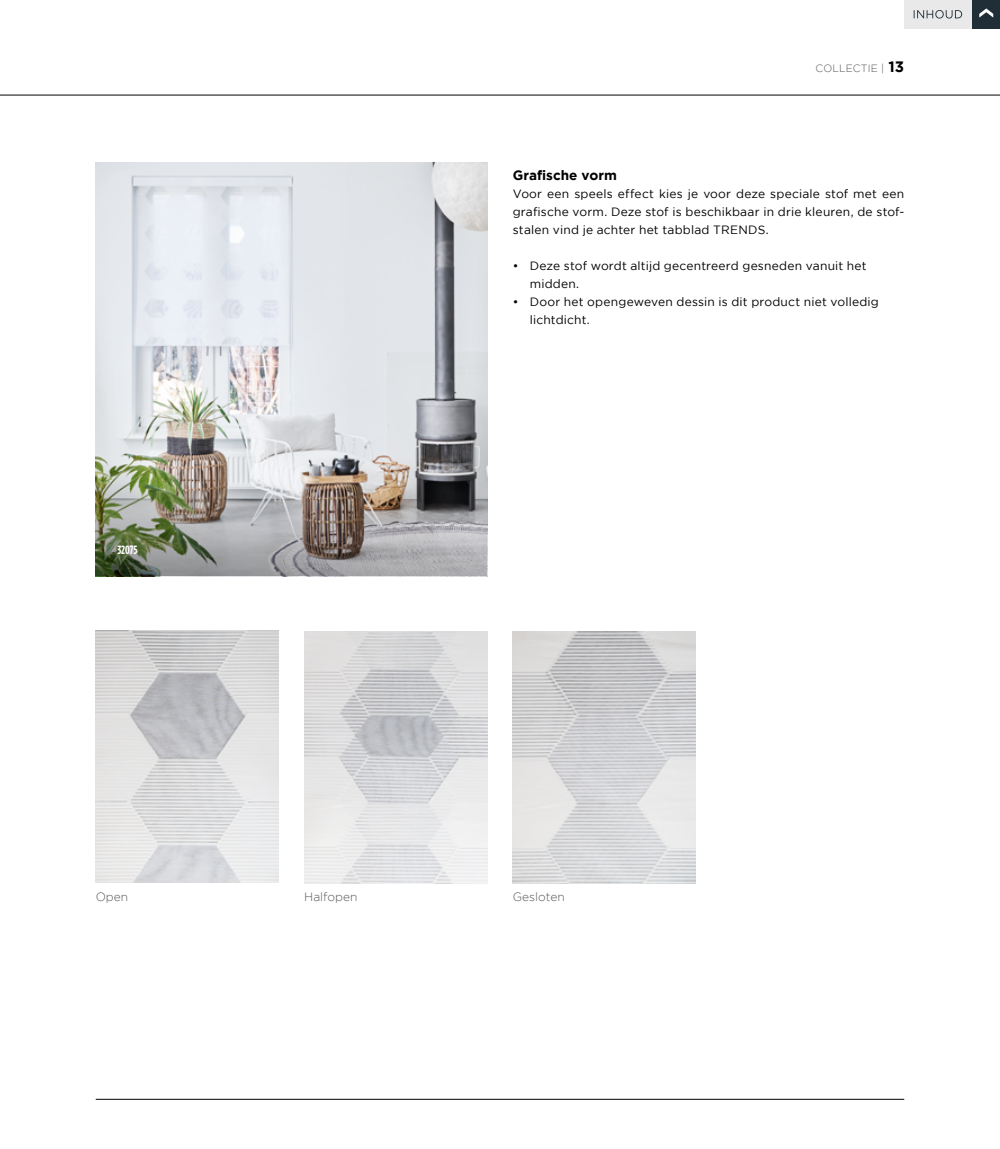
<style>
.page{position:relative;width:1000px;height:1149px;background:#fff}
.page>*{position:absolute;margin:0;border:0;box-sizing:border-box;transform-origin:0 0}
.t1{font:700 13.5px "Gotham";color:#000}
.t2{font:12px/18px "Gotham";letter-spacing:.015em;color:#000}
.t3{font:300 12px "Gotham";color:#575756}
.t4{font:700 12px "Gotham Condensed";letter-spacing:-.005em;color:#fff}
.t5{font:300 10.5px "Gotham";letter-spacing:.015em;color:#575756}
.s1{font-weight:700;font-size:15px;color:#000}
</style>
<div class="page">
<img style="left:96px;top:163px;width:391px;height:211px">
<img style="left:96px;top:374px;width:391px;height:202px">
<img style="left:96px;top:630px;width:183px;height:252px">
<img style="left:304px;top:631px;width:183px;height:252px">
<img style="left:512px;top:631px;width:183px;height:252px">
<hr style="left:0;top:95px;width:999px;height:1px;background:#000">
<hr style="left:96px;top:1098px;width:808px;height:1px;background:#000">
<div style="left:971px;top:0;width:28px;height:29px;background:#202e38"></div>
<svg style="left:979px;top:8px;width:13px;height:10px"></svg>
<div style="left:904px;top:0;width:67px;height:29px;background:#e9e9e9"></div>
<svg style="left:913px;top:10px;width:48px;height:9px"></svg>
<p class="t5" style="left:815px;top:63px;width:90px">COLLECTIE | <span class="s1">13</span></p>
<p class="t4" style="left:117px;top:542px;width:22px">32075</p>
<p class="t1" style="left:512px;top:167px;width:106px">Grafische vorm</p>
<p class="t2" style="left:512px;top:185px;width:393px;text-align:justify">Voor een speels effect kies je voor deze speciale stof met een grafische vorm. Deze stof is beschikbaar in drie kleuren, de stof&shy;stalen vind je achter het tabblad TRENDS.</p>
<p class="t2" style="left:529px;top:257px;width:338px;text-indent:-17px">• Deze stof wordt altijd gecentreerd gesneden vanuit het midden.</p>
<p class="t2" style="left:529px;top:293px;width:350px;text-indent:-17px">• Door het opengeweven dessin is dit product niet volledig lichtdicht.</p>
<p class="t3" style="left:96px;top:889px;width:34px">Open</p>
<p class="t3" style="left:304px;top:889px;width:55px">Halfopen</p>
<p class="t3" style="left:512px;top:889px;width:54px">Gesloten</p>
</div>
